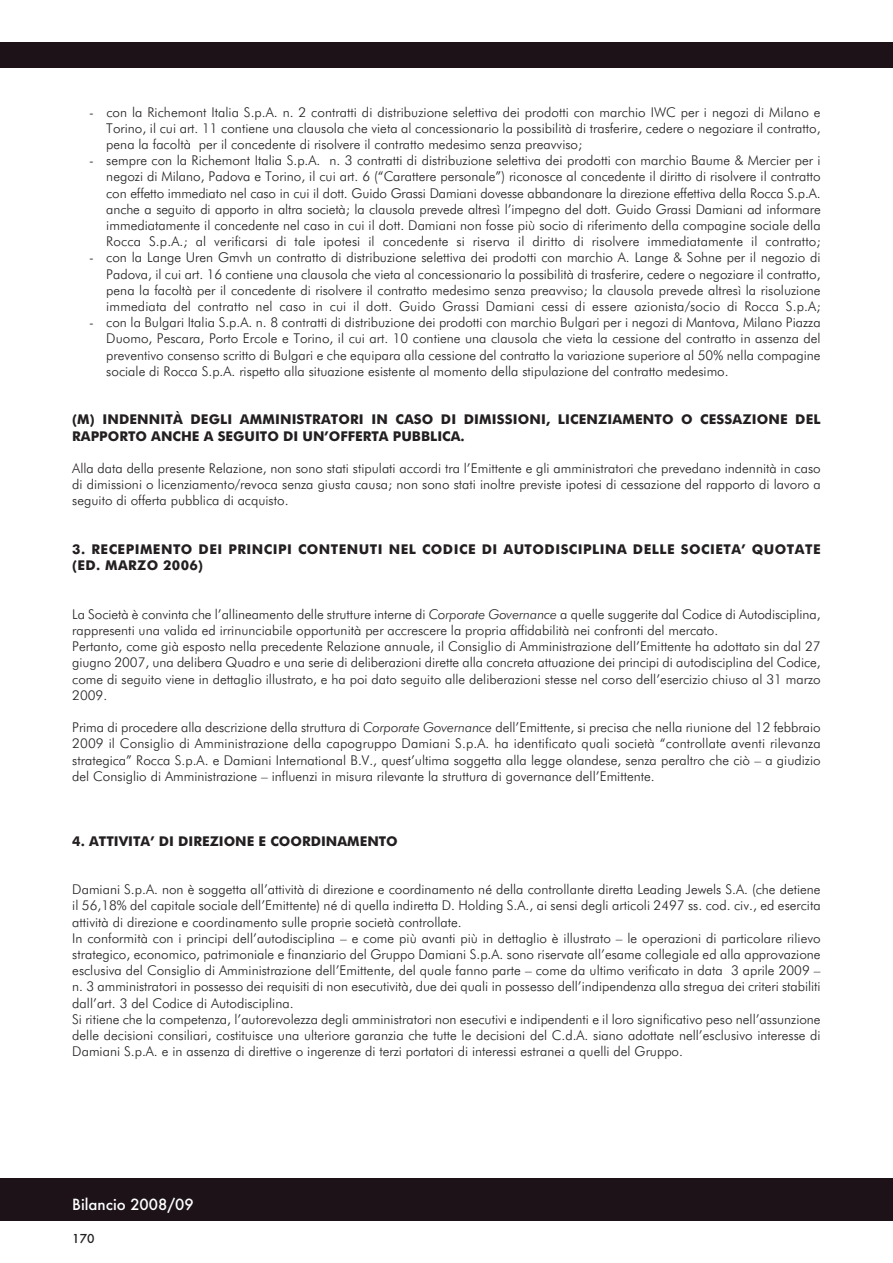
<style>
.page{position:relative;width:893px;height:1263px;background:#fff}
.page>*{position:absolute;margin:0;border:0;box-sizing:border-box;transform-origin:0 0}
.t1{font:500 15px "Futura";color:#fff}
.t2{font:300 13.5px/16.2px "Futura BT";color:#231f20;text-align:justify}
.t3{font:700 13.5px/16.2px "Futura BT";letter-spacing:.01em;color:#231f20}
.t4{font:700 13.5px/16.2px "Futura BT";letter-spacing:.035em;color:#231f20}
.t5{font:500 12px "Futura";color:#231f20}
.s1{font-style:italic}
</style>
<div class="page">
<div style="left:0;top:43px;width:893px;height:25px;background:#1c1218"></div>
<div style="left:0;top:1178px;width:893px;height:42px;background:#1c1218"></div>
<p class="t2" style="left:106px;top:105px;width:716px;text-indent:-17px">- con la Richemont Italia S.p.A. n. 2 contratti di distribuzione selettiva dei prodotti con marchio IWC per i negozi di Milano e Torino, il cui art. 11 contiene una clausola che vieta al concessionario la possibilità di trasferire, cedere o negoziare il contratto, pena la facoltà per il concedente di risolvere il contratto medesimo senza preavviso;</p>
<p class="t2" style="left:106px;top:153px;width:716px;text-indent:-17px">- sempre con la Richemont Italia S.p.A. n. 3 contratti di distribuzione selettiva dei prodotti con marchio Baume &amp; Mercier per i negozi di Milano, Padova e Torino, il cui art. 6 (“Carattere personale”) riconosce al concedente il diritto di risolvere il contratto con effetto immediato nel caso in cui il dott. Guido Grassi Damiani dovesse abbandonare la direzione effettiva della Rocca S.p.A. anche a seguito di apporto in altra società; la clausola prevede altresì l’impegno del dott. Guido Grassi Damiani ad informare immediatamente il concedente nel caso in cui il dott. Damiani non fosse più socio di riferimento della compagine sociale della Rocca S.p.A.; al verificarsi di tale ipotesi il concedente si riserva il diritto di risolvere immediatamente il contratto;</p>
<p class="t2" style="left:106px;top:251px;width:716px;text-indent:-17px">- con la Lange Uren Gmvh un contratto di distribuzione selettiva dei prodotti con marchio A. Lange &amp; Sohne per il negozio di Padova, il cui art. 16 contiene una clausola che vieta al concessionario la possibilità di trasferire, cedere o negoziare il contratto, pena la facoltà per il concedente di risolvere il contratto medesimo senza preavviso; la clausola prevede altresì la risoluzione immediata del contratto nel caso in cui il dott. Guido Grassi Damiani cessi di essere azionista/socio di Rocca S.p.A;</p>
<p class="t2" style="left:106px;top:315px;width:716px;text-indent:-17px">- con la Bulgari Italia S.p.A. n. 8 contratti di distribuzione dei prodotti con marchio Bulgari per i negozi di Mantova, Milano Piazza Duomo, Pescara, Porto Ercole e Torino, il cui art. 10 contiene una clausola che vieta la cessione del contratto in assenza del preventivo consenso scritto di Bulgari e che equipara alla cessione del contratto la variazione superiore al 50% nella compagine sociale di Rocca S.p.A. rispetto alla situazione esistente al momento della stipulazione del contratto medesimo.</p>
<p class="t3" style="left:72px;top:413px;width:750px">(M) INDENNITÀ DEGLI AMMINISTRATORI IN CASO DI DIMISSIONI, LICENZIAMENTO O CESSAZIONE DEL<br>RAPPORTO ANCHE A SEGUITO DI UN’OFFERTA PUBBLICA.</p>
<p class="t2" style="left:72px;top:461px;width:750px">Alla data della presente Relazione, non sono stati stipulati accordi tra l’Emittente e gli amministratori che prevedano indennità in caso di dimissioni o licenziamento/revoca senza giusta causa; non sono stati inoltre previste ipotesi di cessazione del rapporto di lavoro a seguito di offerta pubblica di acquisto.</p>
<p class="t4" style="left:72px;top:542px;width:750px">3. RECEPIMENTO DEI PRINCIPI CONTENUTI NEL CODICE DI AUTODISCIPLINA DELLE SOCIETA’ QUOTATE (ED. MARZO 2006)</p>
<p class="t2" style="left:72px;top:607px;width:750px;text-align:left">La Società è convinta che l’allineamento delle strutture interne di <span class="s1">Corporate Governance</span> a quelle suggerite dal Codice di Autodisciplina, rappresenti una valida ed irrinunciabile opportunità per accrescere la propria affidabilità nei confronti del mercato.<br>Pertanto, come già esposto nella precedente Relazione annuale, il Consiglio di Amministrazione dell’Emittente ha adottato sin dal 27 giugno 2007, una delibera Quadro e una serie di deliberazioni dirette alla concreta attuazione dei principi di autodisciplina del Codice, come di seguito viene in dettaglio illustrato, e ha poi dato seguito alle deliberazioni stesse nel corso dell’esercizio chiuso al 31 marzo 2009.</p>
<p class="t2" style="left:72px;top:720px;width:750px">Prima di procedere alla descrizione della struttura di <span class="s1">Corporate Governance</span> dell’Emittente, si precisa che nella riunione del 12 febbraio 2009 il Consiglio di Amministrazione della capogruppo Damiani S.p.A. ha identificato quali società “controllate aventi rilevanza strategica” Rocca S.p.A. e Damiani International B.V., quest’ultima soggetta alla legge olandese, senza peraltro che ciò – a giudizio del Consiglio di Amministrazione – influenzi in misura rilevante la struttura di governance dell’Emittente.</p>
<p class="t3" style="left:72px;top:834px;width:327px">4. ATTIVITA’ DI DIREZIONE E COORDINAMENTO</p>
<p class="t2" style="left:72px;top:882px;width:750px;text-align:left">Damiani S.p.A. non è soggetta all’attività di direzione e coordinamento né della controllante diretta Leading Jewels S.A. (che detiene il 56,18% del capitale sociale dell’Emittente) né di quella indiretta D. Holding S.A., ai sensi degli articoli 2497 ss. cod. civ., ed esercita attività di direzione e coordinamento sulle proprie società controllate.<br>In conformità con i principi dell’autodisciplina – e come più avanti più in dettaglio è illustrato – le operazioni di particolare rilievo strategico, economico, patrimoniale e finanziario del Gruppo Damiani S.p.A. sono riservate all’esame collegiale ed alla approvazione esclusiva del Consiglio di Amministrazione dell’Emittente, del quale fanno parte – come da ultimo verificato in data 3 aprile 2009 – n. 3 amministratori in possesso dei requisiti di non esecutività, due dei quali in possesso dell’indipendenza alla stregua dei criteri stabiliti dall’art. 3 del Codice di Autodisciplina.<br>Si ritiene che la competenza, l’autorevolezza degli amministratori non esecutivi e indipendenti e il loro significativo peso nell’assunzione delle decisioni consiliari, costituisce una ulteriore garanzia che tutte le decisioni del C.d.A. siano adottate nell’esclusivo interesse di Damiani S.p.A. e in assenza di direttive o ingerenze di terzi portatori di interessi estranei a quelli del Gruppo.</p>
<p class="t1" style="left:72px;top:1195px;width:123px">Bilancio 2008/09</p>
<p class="t5" style="left:72px;top:1232px;width:24px">170</p>
</div>
